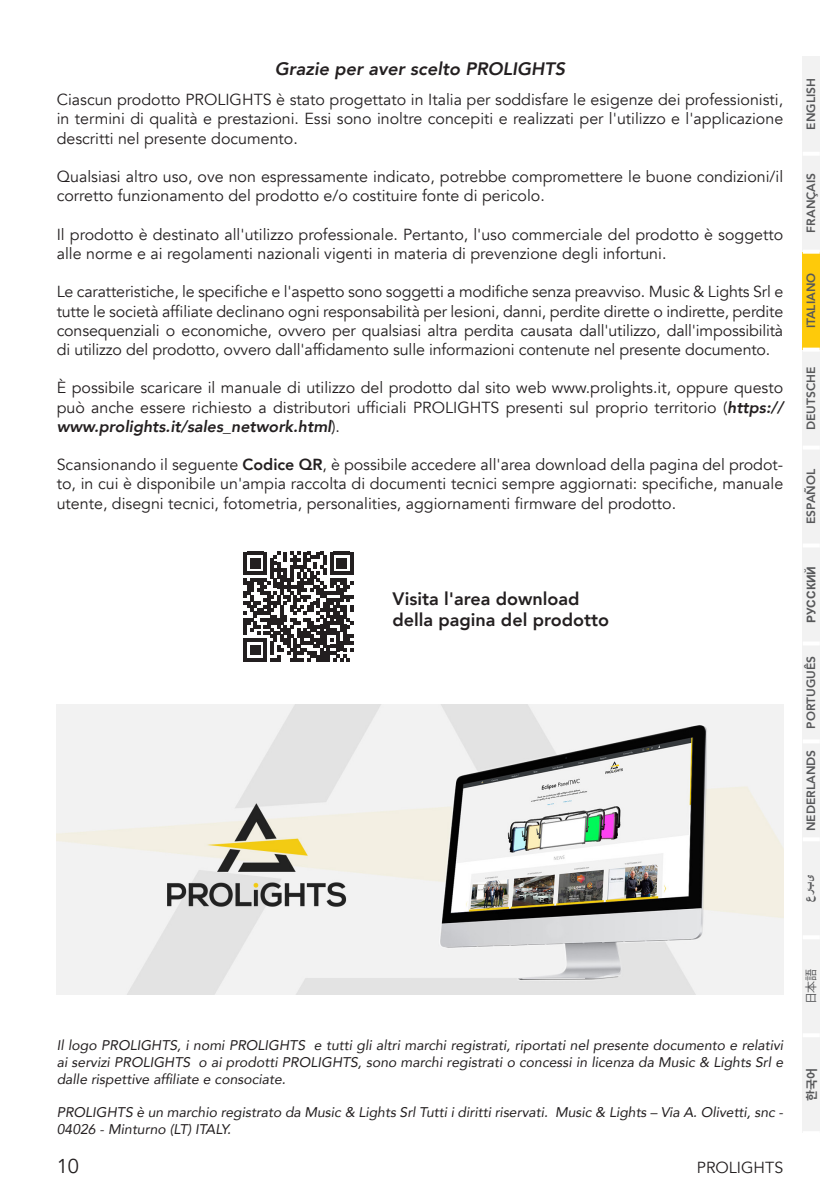
<style>
.page{position:relative;width:840px;height:1191px;background:#fff}
.page>*{position:absolute;margin:0;border:0;box-sizing:border-box;transform-origin:0 0}
.t1{font:20px "Avenir";color:#231f20}
.t2{font:800 18px/21.6px "Avenir";color:#231f20}
.t3{font:italic 800 18px "Avenir";color:#231f20}
.t4{font:16px/19.2px "Avenir";color:#231f20;text-align:justify}
.t5{font:italic 14px/16.8px "Avenir";color:#231f20;text-align:justify}
.t6{font:800 12px "Avenir";color:#57585a}
.t7{font:700 12px "Arial";color:#57585a}
.t8{font:12px "Koz Go Pr 6 N";color:#57585a}
.t9{font:700 12px "Source Han Sans KR";color:#57585a}
.s1{font-weight:800;font-style:italic}
.s2{font-weight:800}
</style>
<div class="page">
<img style="left:57px;top:704px;width:725px;height:291px">
<svg style="left:243px;top:552px;width:110px;height:109px"></svg>
<div style="left:802px;top:56px;width:17px;height:98px;background:#f2f2f2"></div>
<div style="left:802px;top:154px;width:17px;height:98px;background:#f2f2f2"></div>
<div style="left:802px;top:252px;width:17px;height:98px;background:#feca0a"></div>
<div style="left:802px;top:350px;width:17px;height:97px;background:#f2f2f2"></div>
<div style="left:802px;top:447px;width:17px;height:98px;background:#f2f2f2"></div>
<div style="left:802px;top:545px;width:17px;height:98px;background:#f2f2f2"></div>
<div style="left:802px;top:643px;width:17px;height:98px;background:#f2f2f2"></div>
<div style="left:802px;top:741px;width:17px;height:98px;background:#f2f2f2"></div>
<div style="left:802px;top:839px;width:17px;height:98px;background:#f2f2f2"></div>
<div style="left:802px;top:937px;width:17px;height:98px;background:#f2f2f2"></div>
<div style="left:802px;top:1035px;width:17px;height:98px;background:#f2f2f2"></div>
<hr style="left:802px;top:152px;width:17px;height:4px;background:#fff">
<svg style="left:802px;top:250px;width:17px;height:4px"></svg>
<hr style="left:802px;top:348px;width:17px;height:4px;background:#fff">
<hr style="left:802px;top:1131px;width:17px;height:4px;background:#fff">
<hr style="left:802px;top:1033px;width:17px;height:4px;background:#fff">
<hr style="left:802px;top:935px;width:17px;height:4px;background:#fff">
<hr style="left:802px;top:837px;width:17px;height:4px;background:#fff">
<hr style="left:802px;top:739px;width:17px;height:4px;background:#fff">
<hr style="left:802px;top:641px;width:17px;height:4px;background:#fff">
<hr style="left:802px;top:445px;width:17px;height:4px;background:#fff">
<hr style="left:802px;top:543px;width:17px;height:4px;background:#fff">
<p class="t3" style="left:275px;top:58px;width:292px">Grazie per aver scelto PROLIGHTS</p>
<p class="t4" style="left:57px;top:90px;width:727px">Ciascun prodotto PROLIGHTS è stato progettato in Italia per soddisfare le esigenze dei professionisti, in termini di qualità e prestazioni. Essi sono inoltre concepiti e realizzati per l'utilizzo e l'applicazione descritti nel presente documento.</p>
<p class="t4" style="left:57px;top:167px;width:727px">Qualsiasi altro uso, ove non espressamente indicato, potrebbe compromettere le buone condizioni/il corretto funzionamento del prodotto e/o costituire fonte di pericolo.</p>
<p class="t4" style="left:57px;top:225px;width:727px">Il prodotto è destinato all'utilizzo professionale. Pertanto, l'uso commerciale del prodotto è soggetto alle norme e ai regolamenti nazionali vigenti in materia di prevenzione degli infortuni.</p>
<p class="t4" style="left:57px;top:282px;width:727px">Le caratteristiche, le specifiche e l'aspetto sono soggetti a modifiche senza preavviso. Music &amp; Lights Srl e tutte le società affiliate declinano ogni responsabilità per lesioni, danni, perdite dirette o indirette, perdite consequenziali o economiche, ovvero per qualsiasi altra perdita causata dall'utilizzo, dall'impossibilità di utilizzo del prodotto, ovvero dall'affidamento sulle informazioni contenute nel presente documento.</p>
<p class="t4" style="left:57px;top:378px;width:727px">È possibile scaricare il manuale di utilizzo del prodotto dal sito web www.prolights.it, oppure questo può anche essere richiesto a distributori ufficiali PROLIGHTS presenti sul proprio territorio (<span class="s1">https:// www.prolights.it/sales_network.html</span>).</p>
<p class="t4" style="left:57px;top:455px;width:727px">Scansionando il seguente <span class="s2">Codice QR</span>, è possibile accedere all'area download della pagina del prodot&shy;to, in cui è disponibile un'ampia raccolta di documenti tecnici sempre aggiornati: specifiche, manuale utente, disegni tecnici, fotometria, personalities, aggiornamenti firmware del prodotto.</p>
<p class="t2" style="left:392px;top:588px;width:218px">Visita l'area download della pagina del prodotto</p>
<p class="t6" style="left:801px;top:130px;width:53px;rotate:-90deg">ENGLISH</p>
<p class="t6" style="left:801px;top:233px;width:61px;rotate:-90deg">FRANÇAIS</p>
<p class="t6" style="left:801px;top:328px;width:57px;rotate:-90deg">ITALIANO</p>
<p class="t6" style="left:801px;top:430px;width:65px;rotate:-90deg">DEUTSCHE</p>
<p class="t6" style="left:801px;top:524px;width:57px;rotate:-90deg">ESPAÑOL</p>
<p class="t7" style="left:802px;top:623px;width:59px;rotate:-90deg">РУССКИЙ</p>
<p class="t6" style="left:801px;top:728px;width:74px;rotate:-90deg">PORTUGUÊS</p>
<p class="t6" style="left:801px;top:831px;width:83px;rotate:-90deg">NEDERLANDS</p>
<p class="t7" style="left:800px;top:902px;width:29px;rotate:-90deg">برع ى</p>
<p class="t5" style="left:57px;top:1036px;width:727px">Il logo PROLIGHTS, i nomi PROLIGHTS e tutti gli altri marchi registrati, riportati nel presente documento e relativi ai servizi PROLIGHTS o ai prodotti PROLIGHTS, sono marchi registrati o concessi in licenza da Music &amp; Lights Srl e dalle rispettive affiliate e consociate.</p>
<p class="t5" style="left:57px;top:1104px;width:727px">PROLIGHTS è un marchio registrato da Music &amp; Lights Srl Tutti i diritti riservati. Music &amp; Lights – Via A. Olivetti, snc -<br>04026 - Minturno (LT) ITALY.</p>
<p class="t1" style="left:57px;top:1154px;width:24px">10</p>
<p class="t4" style="left:696px;top:1158px;width:88px">PROLIGHTS</p>
<p class="t8" style="left:803px;top:1004px;width:37px;rotate:-90deg">日本語</p>
<p class="t9" style="left:804px;top:1100px;width:35px;rotate:-90deg">한국어</p>
</div>
